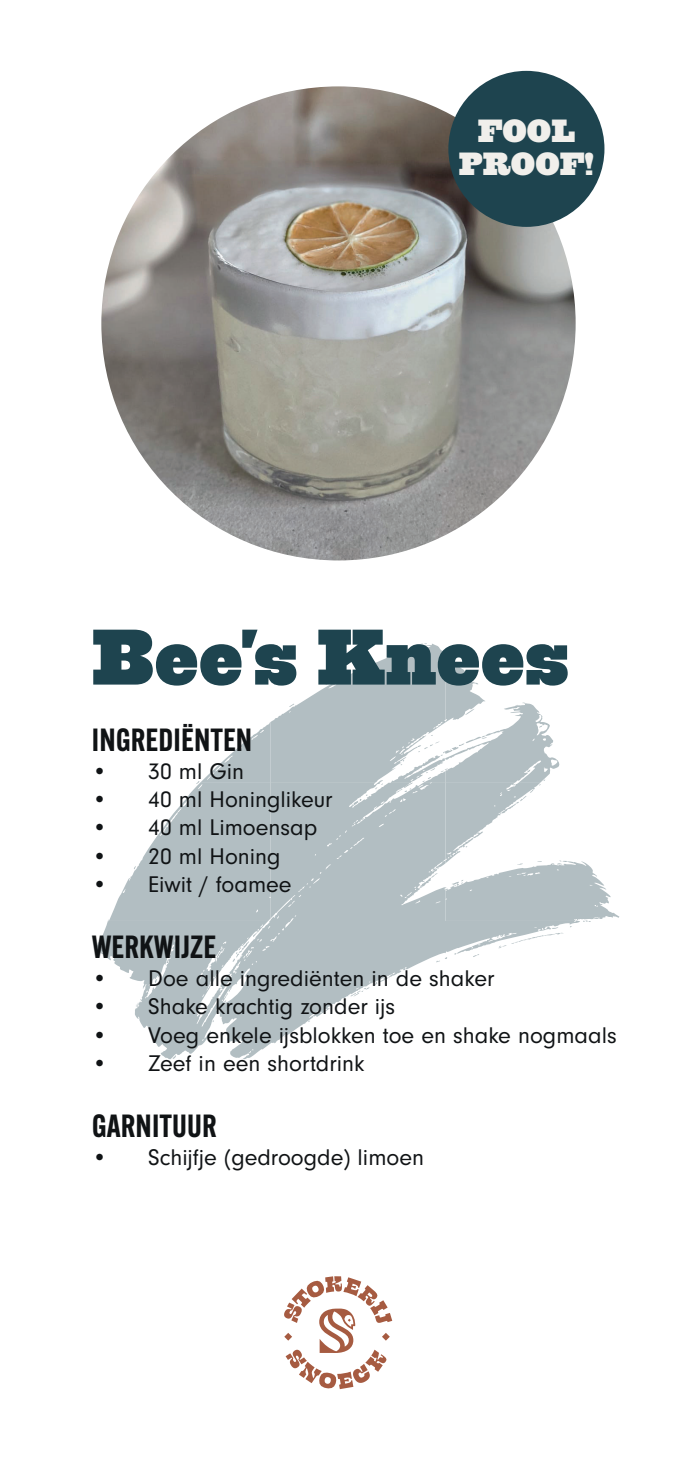
<style>
.page{position:relative;width:677px;height:1467px;background:#fff}
.page>*{position:absolute;margin:0;border:0;box-sizing:border-box;transform-origin:0 0}
.t1{font:78.4px "Spade";color:#1e444f}
.t2{font:32.02px/32.7px "Spade";color:#f0efeb;text-align:center}
.t3{font:600 31.32px "Alternate Gothic ATF";color:#101315}
.t4{font:23.45px "Neuzeit Gro";color:#101315}
</style>
<div class="page">
<svg style="left:96px;top:921px;width:151px;height:138px"></svg>
<svg style="left:108px;top:869px;width:511px;height:52px"></svg>
<svg style="left:134px;top:643px;width:458px;height:415px;fill:#b2bec2"></svg>
<img style="left:101px;top:86px;width:474px;height:474px;border-radius:237px">
<div style="left:448px;top:71px;width:156px;height:156px;background:#1e444f;border-radius:50%"></div>
<svg style="left:284px;top:1276px;width:108px;height:113px"></svg>
<h2 class="t2" style="left:458px;top:112px;width:137px">FOOL<br>PROOF!</h2>
<h1 class="t1" style="left:92px;top:595px;width:479px">Bee’s Knees</h1>
<h3 class="t3" style="left:92px;top:719px;width:162px">INGREDIËNTEN</h3>
<p class="t4" style="left:92px;top:758px;width:154px">• 30 ml Gin</p>
<p class="t4" style="left:92px;top:786px;width:242px">• 40 ml Honinglikeur</p>
<p class="t4" style="left:92px;top:815px;width:227px">• 40 ml Limoensap</p>
<p class="t4" style="left:92px;top:843px;width:190px">• 20 ml Honing</p>
<p class="t4" style="left:92px;top:871px;width:201px">• Eiwit / foamee</p>
<h3 class="t3" style="left:92px;top:926px;width:126px">WERKWIJZE</h3>
<p class="t4" style="left:92px;top:965px;width:404px">• Doe alle ingrediënten in de shaker</p>
<p class="t4" style="left:92px;top:993px;width:305px">• Shake krachtig zonder ijs</p>
<p class="t4" style="left:92px;top:1022px;width:526px">• Voeg enkele ijsblokken toe en shake nogmaals</p>
<p class="t4" style="left:92px;top:1050px;width:274px">• Zeef in een shortdrink</p>
<h3 class="t3" style="left:92px;top:1105px;width:127px">GARNITUUR</h3>
<p class="t4" style="left:92px;top:1144px;width:334px">• Schijfje (gedroogde) limoen</p>
</div>
